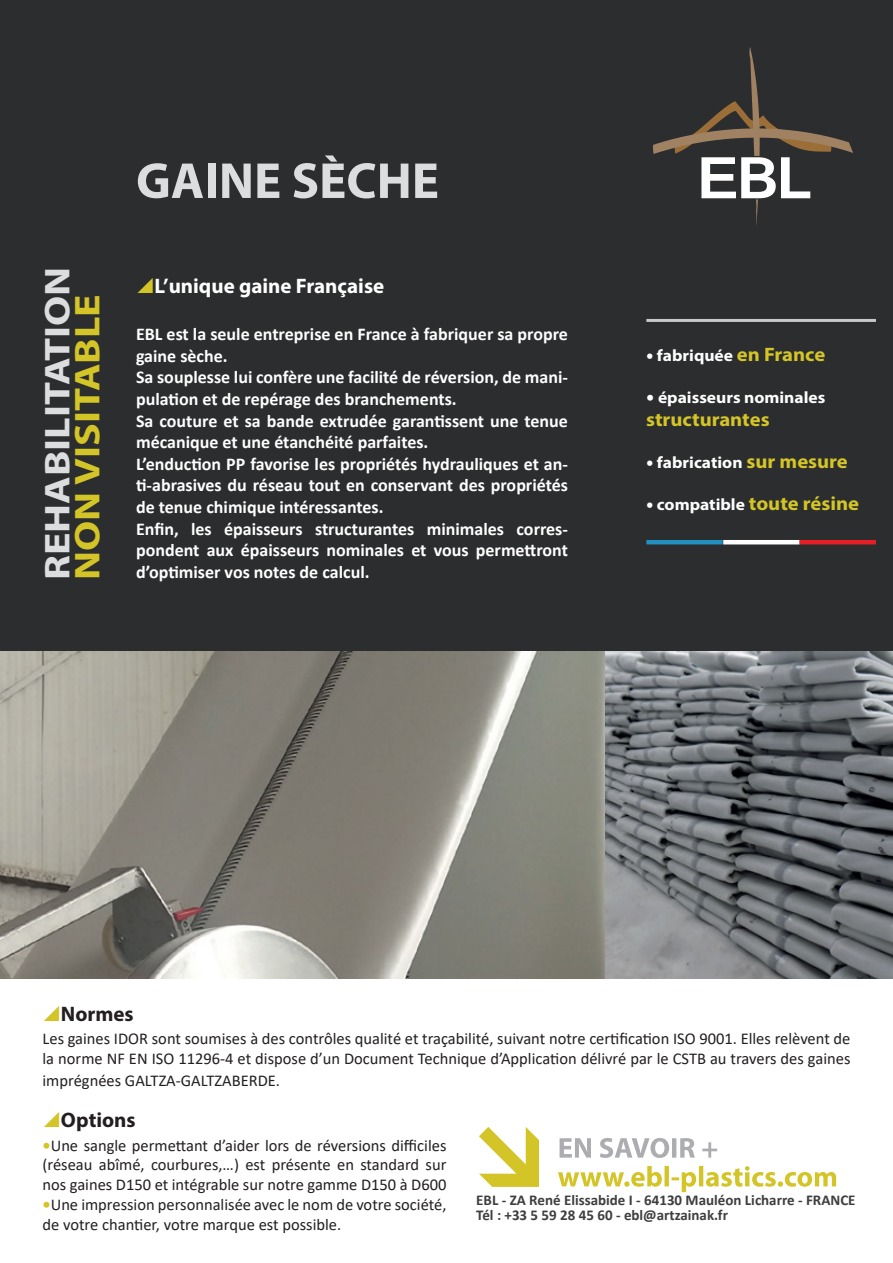
<style>
.page{position:relative;width:893px;height:1263px;background:#fff}
.page>*{position:absolute;margin:0;border:0;box-sizing:border-box;transform-origin:0 0}
.t1{font:700 51px "Myriad Pro";color:#dcdddf}
.t2{font:700 36px "Myriad Pro";color:#dcdddf;scale:1.17 1}
.t3{font:700 36px "Myriad Pro";color:#d3c427;scale:1.17 1}
.t4{font:700 21px "Myriad Pro";color:#fff}
.t5{font:700 21px "Myriad Pro";color:#231f20}
.t6{font:700 19.5px "Myriad Pro";color:#d3c427;scale:1.06 1}
.t7{font:700 18px/21.6px "Calibri";color:#fff}
.t8{font:16.5px/19.8px "Calibri";color:#231f20}
.t9{font:700 16.5px "Myriad Pro";color:#fff;scale:1.06 1}
.t10{font:700 15px/15px "Calibri";color:#3e3e3f}
.s1{font-family:"Calibri";font-size:15px}
.s2{font-size:19.5px;color:#d3c427}
.s3{font-family:"Calibri"}
.s4{font-family:"Calibri";font-size:15px;color:#fff}
.s5{font-size:16.5px;color:#fff}
.s6{font-weight:700;color:#d3c427}
</style>
<div class="page">
<div style="left:0;top:0;width:893px;height:652px;background:#2b2d2f"></div>
<svg style="left:653px;top:47px;width:200px;height:178px"></svg>
<svg style="left:558px;top:1166px;width:278px;height:26px"></svg>
<svg style="left:560px;top:1138px;width:157px;height:20px"></svg>
<svg style="left:479px;top:1127px;width:60px;height:60px"></svg>
<hr style="left:646px;top:319px;width:230px;height:3px;background:#c7c8ca">
<hr style="left:646px;top:540px;width:77px;height:4px;background:#218fc0">
<hr style="left:723px;top:540px;width:77px;height:4px;background:#fff">
<hr style="left:800px;top:540px;width:76px;height:4px;background:#e41f25">
<img style="left:0;top:652px;width:893px;height:326px">
<h2 class="t2" style="left:34px;top:580px;width:270px;rotate:-90deg">REHABILITATION</h2>
<h2 class="t3" style="left:64px;top:580px;width:246px;rotate:-90deg">NON VISITABLE</h2>
<h1 class="t1" style="left:136px;top:148px;width:304px">GAINE SÈCHE</h1>
<p class="t4" style="left:155px;top:273px;width:231px">L’unique gaine Française</p>
<p class="t7" style="left:136px;top:323px;width:433px">EBL est la seule entreprise en France à fabriquer sa propre gaine sèche.<br>Sa souplesse lui confère une facilité de réversion, de mani&shy;pulation et de repérage des branchements.<br>Sa couture et sa bande extrudée garantissent une tenue mécanique et une étanchéité parfaites.<br>L’enduction PP favorise les propriétés hydrauliques et an&shy;ti-abrasives du réseau tout en conservant des propriétés de tenue chimique intéressantes.<br>Enfin, les épaisseurs structurantes minimales corres&shy;pondent aux épaisseurs nominales et vous permettront d’optimiser vos notes de calcul.</p>
<p class="t9" style="left:646px;top:345px;width:171px"><span class="s1">•</span> fabriquée <span class="s2">en France</span></p>
<p class="t9" style="left:646px;top:387px;width:171px"><span class="s3">•</span> épaisseurs nominales</p>
<p class="t6" style="left:646px;top:407px;width:118px">structurantes</p>
<p class="t9" style="left:646px;top:452px;width:192px"><span class="s1">•</span> fabrication <span class="s2">sur mesure</span></p>
<p class="t6" style="left:646px;top:491px;width:203px"><span class="s4">•</span> <span class="s5">compatible</span> toute résine</p>
<p class="t5" style="left:61px;top:1000px;width:74px">Normes</p>
<p class="t8" style="left:43px;top:1028px;width:809px">Les gaines IDOR sont soumises à des contrôles qualité et traçabilité, suivant notre certification ISO 9001. Elles relèvent de la norme NF EN ISO 11296-4 et dispose d’un Document Technique d’Application délivré par le CSTB au travers des gaines</p>
<p class="t8" style="left:43px;top:1070px;width:239px">imprégnées GALTZA-GALTZABERDE.</p>
<p class="t5" style="left:61px;top:1106px;width:76px">Options</p>
<p class="t8" style="left:43px;top:1135px;width:405px;text-align:justify"><span class="s6">•</span>Une sangle permettant d’aider lors de réversions difficiles (réseau abîmé, courbures,…) est présente en standard sur nos gaines D150 et intégrable sur notre gamme D150 à D600</p>
<p class="t8" style="left:43px;top:1194px;width:405px"><span class="s6">•</span>Une impression personnalisée avec le nom de votre société, de votre chantier, votre marque est possible.</p>
<p class="t10" style="left:476px;top:1192px;width:381px">EBL - ZA René Elissabide I - 64130 Mauléon Licharre - FRANCE<br>Tél : +33 5 59 28 45 60 - ebl@artzainak.fr</p>
</div>
